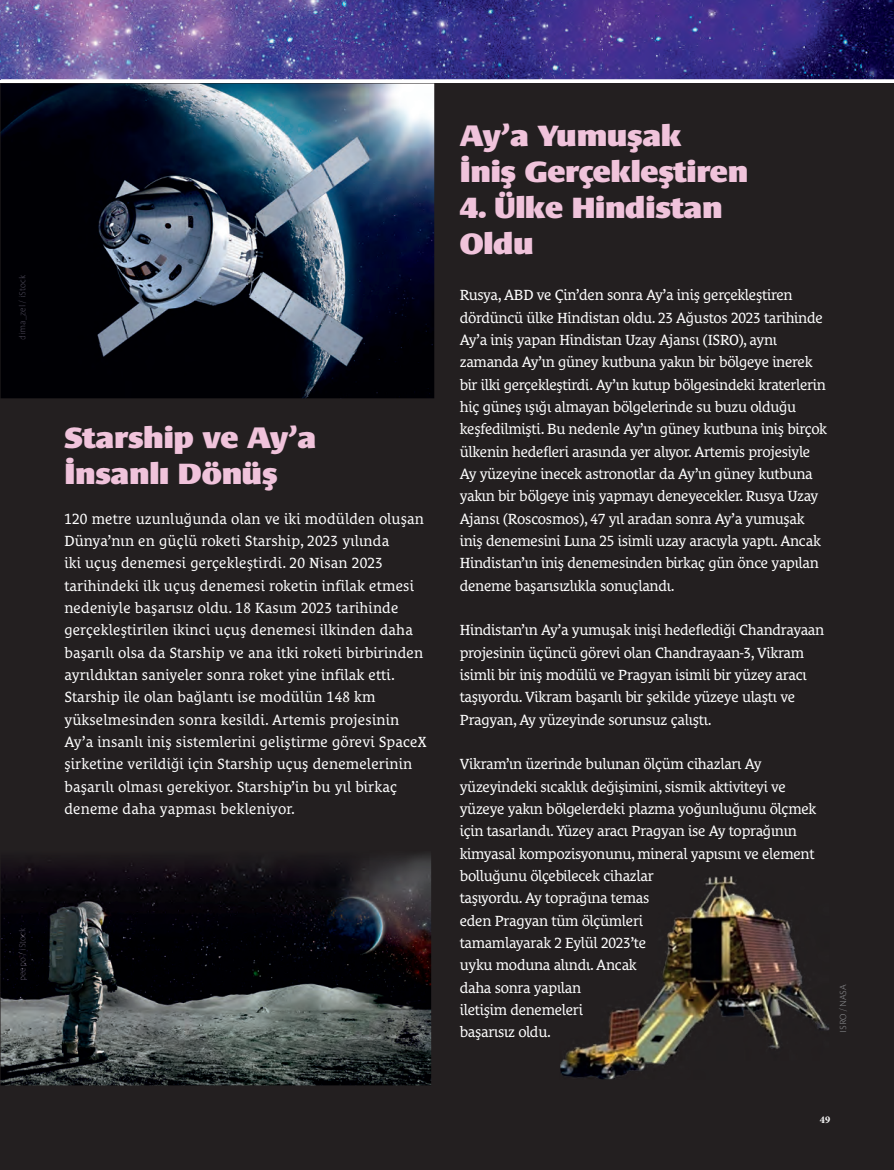
<style>
.page{position:relative;width:894px;height:1170px;background:#fff}
.page>*{position:absolute;margin:0;border:0;box-sizing:border-box;transform-origin:0 0}
.t1{font:900 30px/36px "Le Monde Sans Pro";letter-spacing:-.01em;color:#f0c3db}
.t2{font:15px/22.4px "Le Monde Courrier Pro";letter-spacing:-.02em;color:#fff}
.t3{font:15px/22.4px "Le Monde Courrier Pro";letter-spacing:.01em;color:#fff}
.t4{font:700 10.35px "Minion Pro";color:#fff}
.t5{font:300 expanded 9px "Le Monde Sans Pro";letter-spacing:-.01em;color:#565365}
.t6{font:300 expanded 9px "Le Monde Sans Pro";letter-spacing:-.01em;color:#575064}
.t7{font:300 expanded 9px "Le Monde Sans Pro";letter-spacing:-.01em;color:#939598}
.s1{color:#575264}
.s2{color:#565364}
.s3{color:#575164}
.s4{color:#5c5669}
</style>
<div class="page">
<div style="left:0;top:83px;width:893px;height:1086px;background:#231f20"></div>
<img style="left:0;top:0;width:893px;height:79px">
<img style="left:1px;top:83px;width:433px;height:315px">
<img style="left:18px;top:275px;width:8px;height:64px">
<img style="left:1px;top:854px;width:430px;height:231px">
<img style="left:18px;top:927px;width:9px;height:53px">
<img style="left:560px;top:876px;width:269px;height:203px">
<p class="t5" style="left:19px;top:340px;width:66px;rotate:-90deg"><span class="s1">dima</span> <span class="s2">zel</span> / iStock</p>
<p class="t5" style="left:19px;top:320px;width:6px;rotate:-90deg">_</p>
<p class="t6" style="left:19px;top:981px;width:55px;rotate:-90deg">peep<span class="s3">o /</span> iSto<span class="s4">ck</span></p>
<h1 class="t1" style="left:64px;top:422px;width:253px">Starship ve Ay’a<br>İnsanlı Dönüş</h1>
<p class="t3" style="left:64px;top:508px;width:364px">120 metre uzunluğunda olan ve iki modülden oluşan Dünya’nın en güçlü roketi Starship, 2023 yılında<br>iki uçuş denemesi gerçekleştirdi. 20 Nisan 2023 tarihindeki ilk uçuş denemesi roketin infilak etmesi nedeniyle başarısız oldu. 18 Kasım 2023 tarihinde gerçekleştirilen ikinci uçuş denemesi ilkinden daha başarılı olsa da Starship ve ana itki roketi birbirinden ayrıldıktan saniyeler sonra roket yine infilak etti.<br>Starship ile olan bağlantı ise modülün 148 km yükselmesinden sonra kesildi. Artemis projesinin Ay’a insanlı iniş sistemlerini geliştirme görevi SpaceX şirketine verildiği için Starship uçuş denemelerinin başarılı olması gerekiyor. Starship’in bu yıl birkaç deneme daha yapması bekleniyor.</p>
<h1 class="t1" style="left:460px;top:119px;width:290px">Ay’a Yumuşak<br>İniş Gerçekleştiren</h1>
<h1 class="t1" style="left:460px;top:191px;width:264px">4. Ülke Hindistan<br>Oldu</h1>
<p class="t2" style="left:460px;top:285px;width:368px">Rusya, ABD ve Çin’den sonra Ay’a iniş gerçekleştiren dördüncü ülke Hindistan oldu. 23 Ağustos 2023 tarihinde Ay’a iniş yapan Hindistan Uzay Ajansı (ISRO), aynı zamanda Ay’ın güney kutbuna yakın bir bölgeye inerek bir ilki gerçekleştirdi. Ay’ın kutup bölgesindeki kraterlerin hiç güneş ışığı almayan bölgelerinde su buzu olduğu keşfedilmişti. Bu nedenle Ay’ın güney kutbuna iniş birçok ülkenin hedefleri arasında yer alıyor. Artemis projesiyle Ay yüzeyine inecek astronotlar da Ay’ın güney kutbuna yakın bir bölgeye iniş yapmayı deneyecekler. Rusya Uzay Ajansı (Roscosmos), 47 yıl aradan sonra Ay’a yumuşak iniş denemesini Luna 25 isimli uzay aracıyla yaptı. Ancak Hindistan’ın iniş denemesinden birkaç gün önce yapılan deneme başarısızlıkla sonuçlandı.</p>
<p class="t2" style="left:460px;top:620px;width:366px">Hindistan’ın Ay’a yumuşak inişi hedeflediği Chandrayaan projesinin üçüncü görevi olan Chandrayaan-3, Vikram isimli bir iniş modülü ve Pragyan isimli bir yüzey aracı taşıyordu. Vikram başarılı bir şekilde yüzeye ulaştı ve Pragyan, Ay yüzeyinde sorunsuz çalıştı.</p>
<p class="t2" style="left:460px;top:754px;width:358px">Vikram’ın üzerinde bulunan ölçüm cihazları Ay yüzeyindeki sıcaklık değişimini, sismik aktiviteyi ve yüzeye yakın bölgelerdeki plazma yoğunluğunu ölçmek için tasarlandı. Yüzey aracı Pragyan ise Ay toprağının kimyasal kompozisyonunu, mineral yapısını ve element bolluğunu ölçebilecek cihazlar<br>taşıyordu. Ay toprağına temas<br>eden Pragyan tüm ölçümleri<br>tamamlayarak 2 Eylül 2023’te<br>uyku moduna alındı. Ancak<br>daha sonra yapılan<br>iletişim denemeleri<br>başarısız oldu.</p>
<p class="t7" style="left:839px;top:1032px;width:50px;rotate:-90deg">ISRO / NASA</p>
<p class="t4" style="left:819px;top:1112px;width:12px">49</p>
</div>
